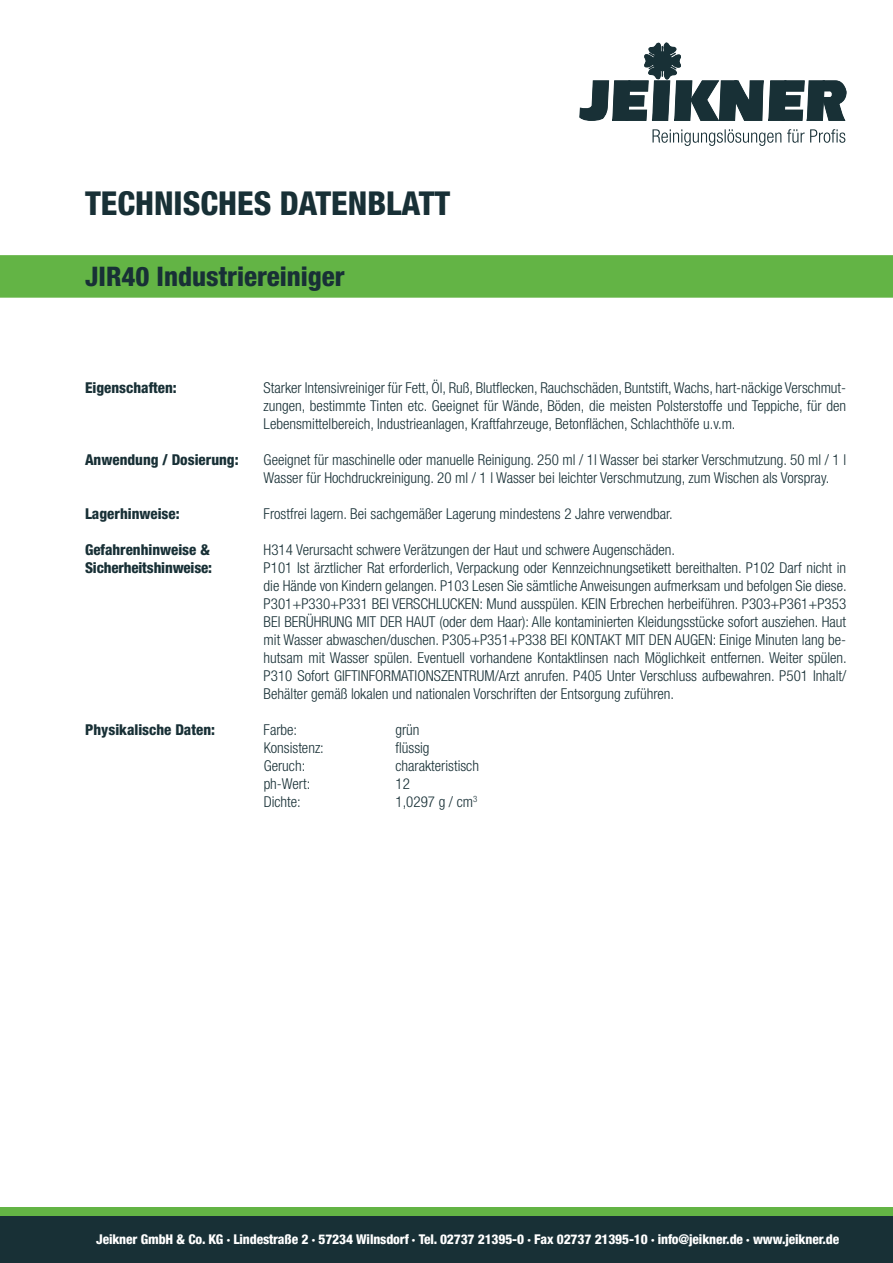
<style>
.page{position:relative;width:893px;height:1263px;background:#fff}
.page>*{position:absolute;margin:0;border:0;box-sizing:border-box;transform-origin:0 0}
.t1{font:800 condensed 33px "Helvetica Neue LT Std";color:#183036}
.t2{font:800 condensed 27px "Helvetica Neue LT Std";color:#183036}
.t3{font:300 condensed 15px/18px "Helvetica Neue LT Std";color:#183036;text-align:justify}
.t4{font:800 condensed 15px "Helvetica Neue LT Std";color:#183036}
.t5{font:800 condensed 13.5px "Helvetica Neue LT Std";letter-spacing:-.01em;color:#fff}
</style>
<div class="page">
<div style="left:0;top:1216px;width:893px;height:47px;background:#183036"></div>
<div style="left:0;top:1208px;width:893px;height:8px;background:#63b445"></div>
<div style="left:0;top:255px;width:893px;height:43px;background:#63b445"></div>
<svg style="left:579px;top:43px;width:267px;height:78px"></svg>
<svg style="left:652px;top:129px;width:193px;height:17px"></svg>
<h1 class="t1" style="left:85px;top:183px;width:367px">TECHNISCHES DATENBLATT</h1>
<h2 class="t2" style="left:85px;top:260px;width:261px">JIR40 Industriereiniger</h2>
<p class="t4" style="left:85px;top:379px;width:93px">Eigenschaften:</p>
<p class="t3" style="left:264px;top:379px;width:584px">Starker Intensivreiniger für Fett, Öl, Ruß, Blutflecken, Rauchschäden, Buntstift, Wachs, hart-näckige Verschmut&shy;zungen, bestimmte Tinten etc. Geeignet für Wände, Böden, die meisten Polsterstoffe und Teppiche, für den Lebensmittelbereich, Industrieanlagen, Kraftfahrzeuge, Betonflächen, Schlachthöfe u.v.m.</p>
<p class="t4" style="left:85px;top:451px;width:155px">Anwendung / Dosierung:</p>
<p class="t3" style="left:264px;top:451px;width:584px">Geeignet für maschinelle oder manuelle Reinigung. 250 ml / 1l Wasser bei starker Verschmutzung. 50 ml / 1 l<br>Wasser für Hochdruckreinigung. 20 ml / 1 l Wasser bei leichter Verschmutzung, zum Wischen als Vorspray.</p>
<p class="t4" style="left:85px;top:505px;width:96px">Lagerhinweise:</p>
<p class="t3" style="left:264px;top:505px;width:411px">Frostfrei lagern. Bei sachgemäßer Lagerung mindestens 2 Jahre verwendbar.</p>
<p class="t4" style="left:85px;top:541px;width:126px">Gefahrenhinweise &amp;</p>
<p class="t3" style="left:264px;top:541px;width:413px">H314 Verursacht schwere Verätzungen der Haut und schwere Augenschäden.</p>
<p class="t4" style="left:85px;top:559px;width:129px">Sicherheitshinweise:</p>
<p class="t3" style="left:264px;top:559px;width:585px">P101 Ist ärztlicher Rat erforderlich, Verpackung oder Kennzeichnungsetikett bereithalten. P102 Darf nicht in die Hände von Kindern gelangen. P103 Lesen Sie sämtliche Anweisungen aufmerksam und befolgen Sie diese.<br>P301+P330+P331 BEI VERSCHLUCKEN: Mund ausspülen. KEIN Erbrechen herbeiführen. P303+P361+P353<br>BEI BERÜHRUNG MIT DER HAUT (oder dem Haar): Alle kontaminierten Kleidungsstücke sofort ausziehen. Haut mit Wasser abwaschen/duschen. P305+P351+P338 BEI KONTAKT MIT DEN AUGEN: Einige Minuten lang be&shy;hutsam mit Wasser spülen. Eventuell vorhandene Kontaktlinsen nach Möglichkeit entfernen. Weiter spülen.<br>P310 Sofort GIFTINFORMATIONSZENTRUM/Arzt anrufen. P405 Unter Verschluss aufbewahren. P501 Inhalt/ Behälter gemäß lokalen und nationalen Vorschriften der Entsorgung zuführen.</p>
<p class="t4" style="left:85px;top:721px;width:132px">Physikalische Daten:</p>
<p class="t3" style="left:264px;top:721px;width:35px">Farbe:</p>
<p class="t3" style="left:395px;top:721px;width:26px">grün</p>
<p class="t3" style="left:264px;top:739px;width:62px">Konsistenz:</p>
<p class="t3" style="left:395px;top:739px;width:36px">flüssig</p>
<p class="t3" style="left:264px;top:757px;width:43px">Geruch:</p>
<p class="t3" style="left:395px;top:757px;width:85px">charakteristisch</p>
<p class="t3" style="left:264px;top:775px;width:48px">ph-Wert:</p>
<p class="t3" style="left:395px;top:775px;width:16px">12</p>
<p class="t3" style="left:264px;top:793px;width:39px">Dichte:</p>
<p class="t3" style="left:395px;top:793px;width:83px">1,0297 g / cm<sup>3</sup></p>
<p class="t5" style="left:96px;top:1231px;width:745px">Jeikner GmbH &amp; Co. KG · Lindestraße 2 · 57234 Wilnsdorf · Tel. 02737 21395-0 · Fax 02737 21395-10 · info@jeikner.de · www.jeikner.de</p>
</div>
